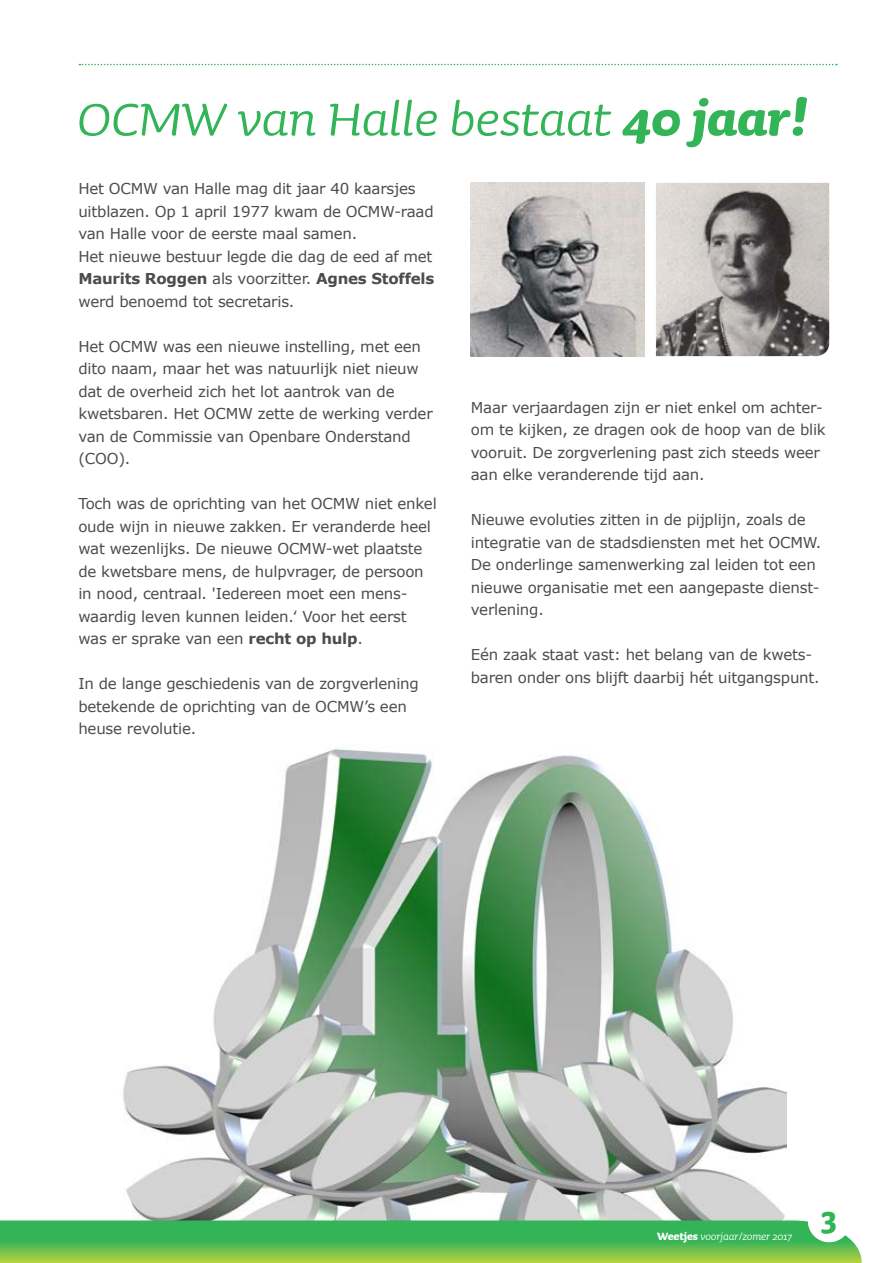
<style>
.page{position:relative;width:893px;height:1263px;background:#fff}
.page>*{position:absolute;margin:0;border:0;box-sizing:border-box;transform-origin:0 0}
.t1{font:italic 61.5px "Sauna";letter-spacing:-.01em;color:#32b457}
.t2{font:700 39px "Sauna";color:#32b457;scale:.95 1}
.t3{font:15px/22.5px "Verdana";letter-spacing:-.015em;color:#4b4c4d}
.t4{font:italic 13.5px "Sauna";letter-spacing:-.01em;color:#fff;scale:.95 1}
.s1{font-weight:700}
.s2{font-weight:700;font-style:normal}
</style>
<div class="page">
<img style="left:123px;top:748px;width:663px;height:472px">
<svg style="left:0;top:1220px;width:862px;height:43px;background:#5abc54"></svg>
<svg style="left:79px;top:64px;width:758px;height:1px"></svg>
<div style="left:808px;top:1199px;width:42px;height:43px;background:#fff;border-radius:50%"></div>
<img style="left:471px;top:183px;width:173px;height:173px">
<img style="left:656px;top:183px;width:173px;height:173px">
<h1 class="t1" style="left:77px;top:86px;width:731px">OCMW van Halle bestaat <span class="s1">40 jaar!</span></h1>
<p class="t3" style="left:78px;top:178px;width:357px">Het OCMW van Halle mag dit jaar 40 kaarsjes uitblazen. Op 1 april 1977 kwam de OCMW-raad van Halle voor de eerste maal samen.<br>Het nieuwe bestuur legde die dag de eed af met <span class="s1">Maurits Roggen</span> als voorzitter. <span class="s1">Agnes Stoffels </span>werd benoemd tot secretaris.</p>
<p class="t3" style="left:78px;top:335px;width:356px">Het OCMW was een nieuwe instelling, met een dito naam, maar het was natuurlijk niet nieuw dat de overheid zich het lot aantrok van de kwetsbaren. Het OCMW zette de werking verder van de Commissie van Openbare Onderstand (COO).</p>
<p class="t3" style="left:78px;top:493px;width:360px">Toch was de oprichting van het OCMW niet enkel oude wijn in nieuwe zakken. Er veranderde heel wat wezenlijks. De nieuwe OCMW-wet plaatste de kwetsbare mens, de hulpvrager, de persoon in nood, centraal. 'Iedereen moet een mens&shy;waardig leven kunnen leiden.‛ Voor het eerst was er sprake van een <span class="s1">recht op hulp</span>.</p>
<p class="t3" style="left:78px;top:673px;width:342px">In de lange geschiedenis van de zorgverlening betekende de oprichting van de OCMW’s een heuse revolutie.</p>
<p class="t3" style="left:471px;top:396px;width:357px">Maar verjaardagen zijn er niet enkel om achter&shy;om te kijken, ze dragen ook de hoop van de blik vooruit. De zorgverlening past zich steeds weer aan elke veranderende tijd aan.</p>
<p class="t3" style="left:471px;top:509px;width:352px">Nieuwe evoluties zitten in de pijplijn, zoals de integratie van de stadsdiensten met het OCMW.<br>De onderlinge samenwerking zal leiden tot een nieuwe organisatie met een aangepaste dienst&shy;verlening.</p>
<p class="t3" style="left:471px;top:644px;width:350px">Eén zaak staat vast: het belang van de kwets&shy;baren onder ons blijft daarbij hét uitgangspunt.</p>
<p class="t4" style="left:657px;top:1229px;width:143px"><span class="s2">Weetjes</span> voorjaar/zomer 2017</p>
<h2 class="t2" style="left:821px;top:1197px;width:18px">3</h2>
</div>
